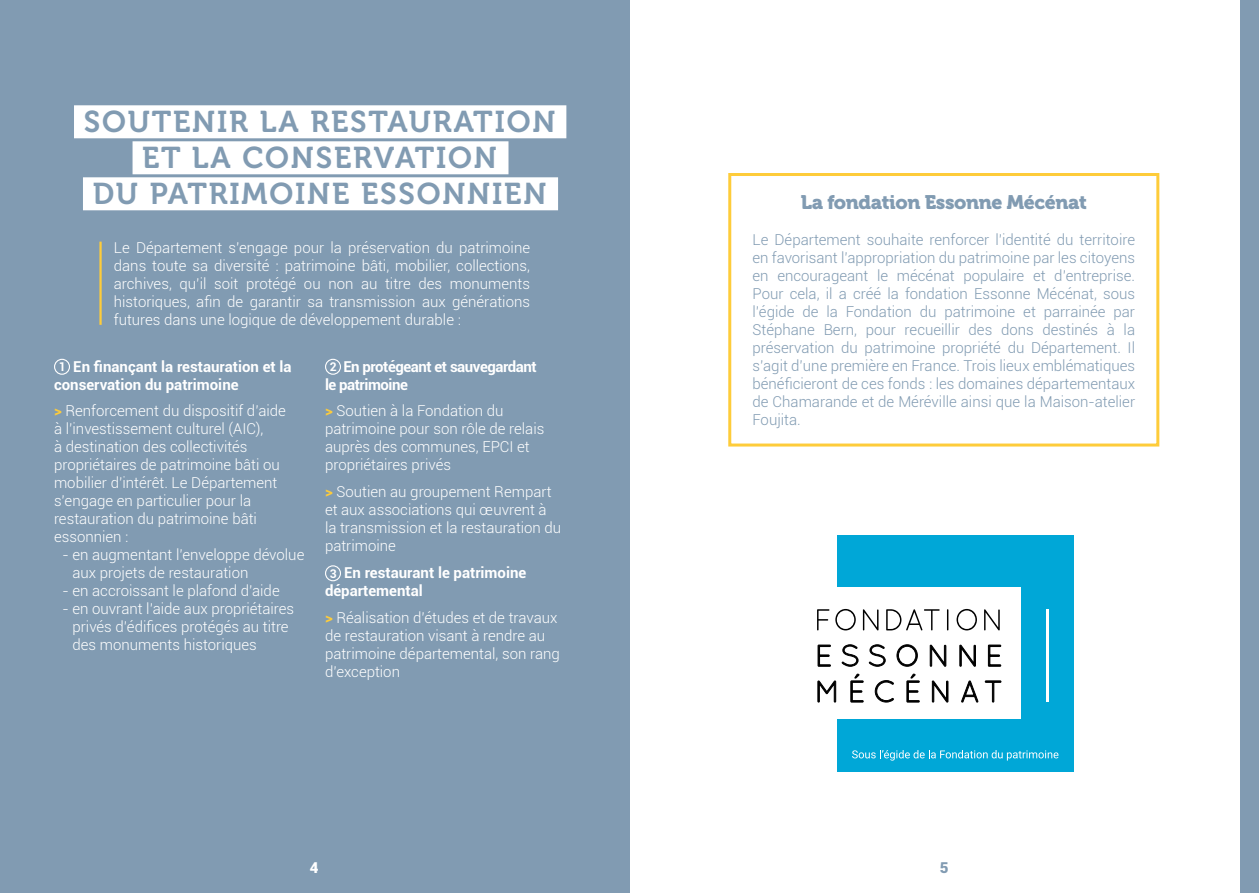
<style>
.page{position:relative;width:1259px;height:893px;background:#fff}
.page>*{position:absolute;margin:0;border:0;box-sizing:border-box;transform-origin:0 0}
.t1{font:30px/36px "Museo 700";letter-spacing:.06em;color:#819bb2;text-align:center}
.t2{font:19.5px "Museo 900";letter-spacing:-.02em;color:#819bb2}
.t3{font:300 15px/18px "Roboto";color:#fff}
.t4{font:300 15px/18px "Roboto";color:#819bb2;text-align:justify}
.t5{font:700 15px/18px "Roboto";color:#fff}
.t6{font:700 15px/18px "Roboto";letter-spacing:-.03em;color:#fff}
.t7{font:900 15px "Roboto";color:#819bb2}
.t8{font:900 15px "Roboto";color:#fff}
.s1{font-size:12px}
.s2{font-weight:700;color:#fecc3a}
</style>
<div class="page">
<div style="left:0;top:0;width:629px;height:893px;background:#819bb2"></div>
<hr style="left:99px;top:242px;width:3px;height:83px;background:#fecc3a">
<div style="left:54px;top:359px;width:16px;height:16px;border:1px solid #fff;border-radius:50%"></div>
<div style="left:325px;top:359px;width:16px;height:16px;border:1px solid #fff;border-radius:50%"></div>
<div style="left:325px;top:565px;width:16px;height:16px;border:1px solid #fff;border-radius:50%"></div>
<div style="left:1240px;top:0;width:19px;height:893px;background:#819bb2"></div>
<div style="left:74px;top:105px;width:492px;height:33px;background:#fff"></div>
<div style="left:133px;top:141px;width:375px;height:33px;background:#fff"></div>
<div style="left:83px;top:177px;width:475px;height:33px;background:#fff"></div>
<div style="left:728px;top:173px;width:431px;height:274px;border:3px solid #fecc3a"></div>
<div style="left:837px;top:535px;width:236px;height:236px;background:#00a7d7"></div>
<svg style="left:852px;top:750px;width:206px;height:11px"></svg>
<div style="left:802px;top:588px;width:219px;height:131px;background:#fff"></div>
<svg style="left:817px;top:609px;width:12px;height:21px"></svg>
<svg style="left:835px;top:609px;width:20px;height:21px"></svg>
<svg style="left:863px;top:609px;width:15px;height:21px"></svg>
<svg style="left:886px;top:609px;width:53px;height:21px"></svg>
<svg style="left:947px;top:609px;width:1px;height:21px"></svg>
<svg style="left:956px;top:609px;width:21px;height:21px"></svg>
<svg style="left:984px;top:609px;width:15px;height:21px"></svg>
<svg style="left:818px;top:645px;width:12px;height:21px"></svg>
<svg style="left:842px;top:644px;width:16px;height:22px"></svg>
<svg style="left:869px;top:644px;width:16px;height:22px"></svg>
<svg style="left:896px;top:644px;width:21px;height:22px"></svg>
<svg style="left:930px;top:645px;width:16px;height:21px"></svg>
<svg style="left:959px;top:645px;width:16px;height:21px"></svg>
<svg style="left:988px;top:645px;width:13px;height:21px"></svg>
<svg style="left:817px;top:681px;width:19px;height:21px"></svg>
<svg style="left:850px;top:674px;width:13px;height:28px"></svg>
<svg style="left:875px;top:680px;width:18px;height:22px"></svg>
<svg style="left:906px;top:674px;width:13px;height:28px"></svg>
<svg style="left:932px;top:681px;width:16px;height:21px"></svg>
<svg style="left:961px;top:681px;width:17px;height:21px"></svg>
<svg style="left:985px;top:681px;width:16px;height:21px"></svg>
<hr style="left:1046px;top:609px;width:2px;height:93px;background:#fff">
<h1 class="t1" style="left:84px;top:104px;width:473px">SOUTENIR LA RESTAURATION<br>ET LA CONSERVATION<br>DU PATRIMOINE ESSONNIEN</h1>
<p class="t3" style="left:114px;top:238px;width:418px;text-align:justify">Le Département s’engage pour la préservation du patrimoine dans toute sa diversité : patrimoine bâti, mobilier, collections, archives, qu’il soit protégé ou non au titre des monuments historiques, afin de garantir sa transmission aux générations futures dans une logique de développement durable :</p>
<p class="t5" style="left:54px;top:357px;width:239px;text-indent:5px"><span class="s1">1</span> En finançant la restauration et la conservation du patrimoine</p>
<p class="t3" style="left:54px;top:401px;width:233px"><span class="s2">&gt;</span> Renforcement du dispositif d’aide à l’investissement culturel (AIC),<br>à destination des collectivités propriétaires de patrimoine bâti ou mobilier d’intérêt. Le Département s’engage en particulier pour la restauration du patrimoine bâti essonnien :</p>
<p class="t3" style="left:72px;top:545px;width:233px;text-indent:-10px">- en augmentant l’enveloppe dévolue aux projets de restauration</p>
<p class="t3" style="left:63px;top:581px;width:219px">- en accroissant le plafond d’aide</p>
<p class="t3" style="left:72px;top:599px;width:223px;text-indent:-10px">- en ouvrant l’aide aux propriétaires privés d’édifices protégés au titre des monuments historiques</p>
<p class="t6" style="left:325px;top:357px;width:213px;text-indent:5px"><span class="s1">2</span> En protégeant et sauvegardant le patrimoine</p>
<p class="t3" style="left:325px;top:401px;width:221px"><span class="s2">&gt;</span> Soutien à la Fondation du patrimoine pour son rôle de relais auprès des communes, EPCI et propriétaires privés</p>
<p class="t3" style="left:325px;top:482px;width:238px"><span class="s2">&gt;</span> Soutien au groupement Rempart et aux associations qui œuvrent à la transmission et la restauration du patrimoine</p>
<p class="t5" style="left:325px;top:563px;width:203px;text-indent:5px"><span class="s1">3</span> En restaurant le patrimoine départemental</p>
<p class="t3" style="left:325px;top:608px;width:236px"><span class="s2">&gt;</span> Réalisation d’études et de travaux de restauration visant à rendre au patrimoine départemental, son rang d’exception</p>
<p class="t8" style="left:310px;top:857px;width:10px">4</p>
<h2 class="t2" style="left:801px;top:191px;width:287px">La fondation Essonne Mécénat</h2>
<p class="t4" style="left:752px;top:230px;width:384px">Le Département souhaite renforcer l’identité du territoire en favorisant l’appropriation du patrimoine par les citoyens en encourageant le mécénat populaire et d’entreprise.<br>Pour cela, il a créé la fondation Essonne Mécénat, sous l’égide de la Fondation du patrimoine et parrainée par Stéphane Bern, pour recueillir des dons destinés à la préservation du patrimoine propriété du Département. Il s’agit d’une première en France. Trois lieux emblématiques bénéficieront de ces fonds : les domaines départementaux de Chamarande et de Méréville ainsi que la Maison-atelier Foujita.</p>
<p class="t7" style="left:940px;top:857px;width:10px">5</p>
</div>
